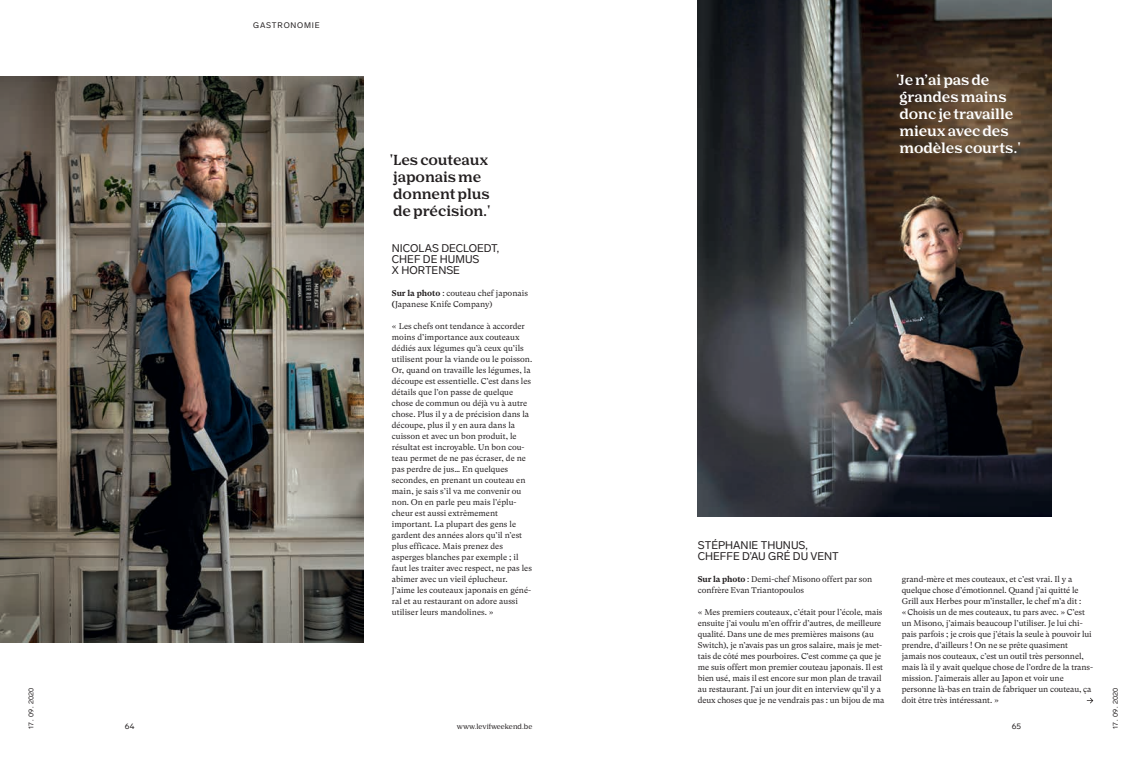
<style>
.page{position:relative;width:1146px;height:757px;background:#fff}
.page>*{position:absolute;margin:0;border:0;box-sizing:border-box;transform-origin:0 0}
.t1{font:700 14px/17px "Nib Pro";letter-spacing:-.01em;color:#fff}
.t2{font:700 14px/17px "Nib Pro";letter-spacing:-.01em;color:#231f20}
.t3{font:11px/11px "Lab Grotesque";color:#231f20}
.t4{font:8.3px/11px "GT Super Text";letter-spacing:-.01em;color:#231f20}
.t5{font:8px "Lab Grotesque";letter-spacing:.1em;color:#231f20}
.t6{font:7px "Lab Grotesque";color:#231f20}
.t7{font:600 7px "Nib Pro";color:#231f20}
.s1{font-weight:700}
</style>
<div class="page">
<img style="left:0;top:76px;width:363px;height:567px">
<img style="left:697px;top:0;width:354px;height:516px">
<svg style="left:1086px;top:698px;width:7px;height:5px"></svg>
<p class="t6" style="left:27px;top:729px;width:42px;rotate:-90deg">17 . 09 . 2020</p>
<p class="t5" style="left:253px;top:21px;width:68px">GASTRONOMIE</p>
<h1 class="t2" style="left:390px;top:152px;width:102px">'Les couteaux japonais me donnent plus de précision.'</h1>
<h2 class="t3" style="left:392px;top:243px;width:109px">NICOLAS DECLOEDT,<br>CHEF DE HUMUS<br>X HORTENSE</h2>
<p class="t4" style="left:392px;top:288px;width:137px"><span class="s1">Sur la photo</span> : couteau chef japonais <span class="s1">(</span>Japanese Knife Company)</p>
<p class="t4" style="left:392px;top:321px;width:142px">« Les chefs ont tendance à accorder moins d’importance aux couteaux dédiés aux légumes qu’à ceux qu’ils utilisent pour la viande ou le poisson.<br>Or, quand on travaille les légumes, la découpe est essentielle. C’est dans les détails que l’on passe de quelque chose de commun ou déjà vu à autre chose. Plus il y a de précision dans la découpe, plus il y en aura dans la cuisson et avec un bon produit, le résultat est incroyable. Un bon cou&shy;teau permet de ne pas écraser, de ne pas perdre de jus… En quelques secondes, en prenant un couteau en main, je sais s’il va me convenir ou non. On en parle peu mais l’éplu&shy;cheur est aussi extrêmement important. La plupart des gens le gardent des années alors qu’il n’est plus efficace. Mais prenez des asperges blanches par exemple ; il faut les traiter avec respect, ne pas les abîmer avec un vieil éplucheur.<br>J’aime les couteaux japonais en géné&shy;ral et au restaurant on adore aussi utiliser leurs mandolines. »</p>
<p class="t5" style="left:125px;top:721px;width:11px">64</p>
<p class="t7" style="left:457px;top:722px;width:77px">www.levifweekend.be</p>
<h1 class="t1" style="left:896px;top:72px;width:126px">'Je n’ai pas de grandes mains donc je travaille mieux avec des modèles courts.'</h1>
<h2 class="t3" style="left:697px;top:540px;width:142px">STÉPHANIE THUNUS,<br>CHEFFE D’AU GRÉ DU VENT</h2>
<p class="t4" style="left:697px;top:574px;width:176px"><span class="s1">Sur la photo</span> : Demi-chef Misono offert par son confrère Evan Triantopoulos</p>
<p class="t4" style="left:697px;top:607px;width:188px">« Mes premiers couteaux, c’était pour l’école, mais ensuite j’ai voulu m’en offrir d’autres, de meilleure qualité. Dans une de mes premières maisons (au Switch), je n’avais pas un gros salaire, mais je met&shy;tais de côté mes pourboires. C’est comme ça que je me suis offert mon premier couteau japonais. Il est bien usé, mais il est encore sur mon plan de travail au restaurant. J’ai un jour dit en interview qu’il y a deux choses que je ne vendrais pas : un bijou de ma</p>
<p class="t4" style="left:901px;top:574px;width:193px">grand-mère et mes couteaux, et c’est vrai. Il y a quelque chose d’émotionnel. Quand j’ai quitté le Grill aux Herbes pour m’installer, le chef m’a dit :<br>« Choisis un de mes couteaux, tu pars avec. » C’est un Misono, j’aimais beaucoup l’utiliser. Je lui chi&shy;pais parfois ; je crois que j’étais la seule à pouvoir lui prendre, d’ailleurs ! On ne se prête quasiment jamais nos couteaux, c’est un outil très personnel, mais là il y avait quelque chose de l’ordre de la trans&shy;mission. J’aimerais aller au Japon et voir une personne là-bas en train de fabriquer un couteau, ça doit être très intéressant. »</p>
<p class="t5" style="left:1011px;top:721px;width:11px">65</p>
<p class="t6" style="left:1110px;top:729px;width:42px;rotate:-90deg">17 . 09 . 2020</p>
</div>
